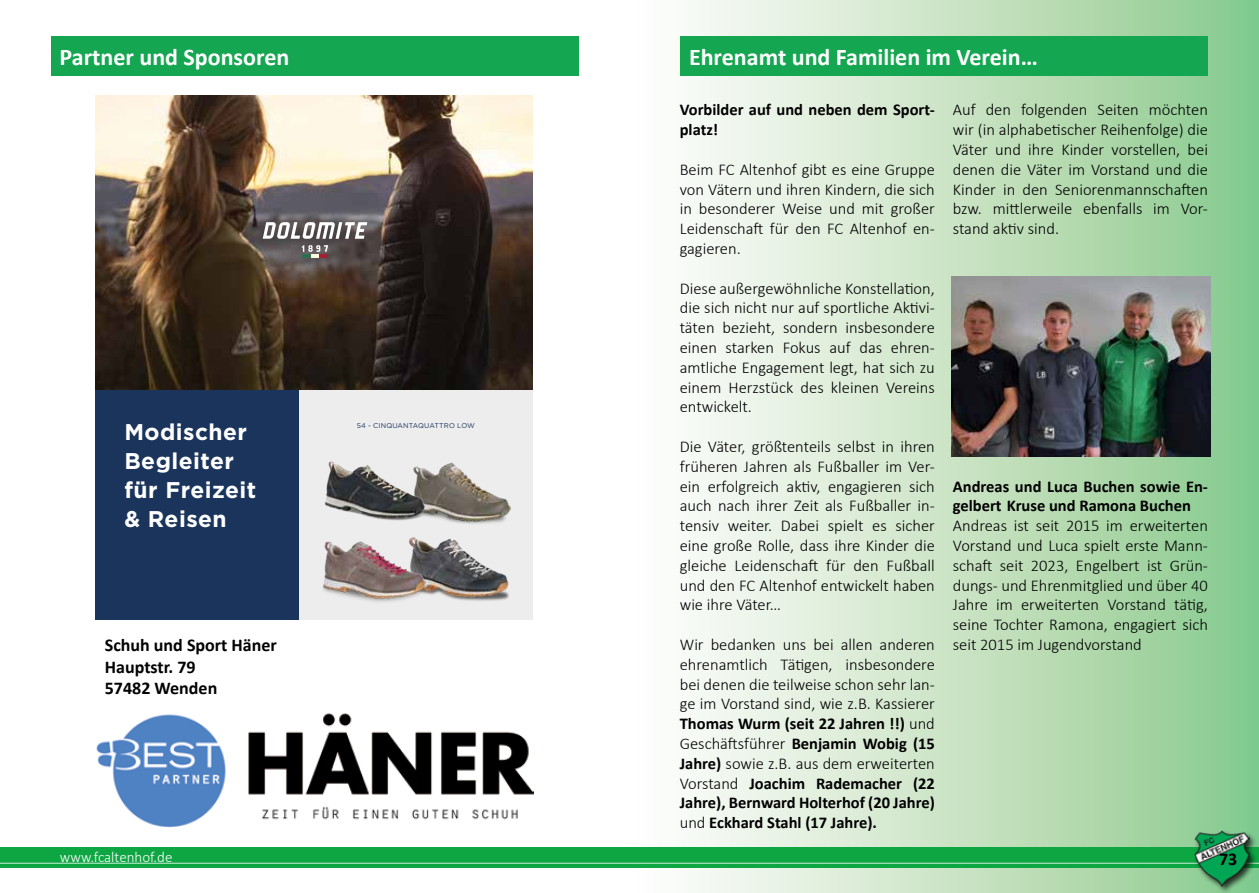
<style>
.page{position:relative;width:1259px;height:893px;background:#fff}
.page>*{position:absolute;margin:0;border:0;box-sizing:border-box;transform-origin:0 0}
.t1{font:700 24px "Calibri";color:#fff}
.t2{font:700 22.65px/29px "Gotham";letter-spacing:.02em;color:#fff}
.t3{font:700 18px/21.6px "Calibri";color:#020203}
.t4{font:700 18px "Calibri";color:#000}
.t5{font:300 16.5px/19.8px "Calibri";color:#000;text-align:justify}
.t6{font:700 16.5px/19.8px "Calibri";color:#000}
.t7{font:300 15px "Calibri";color:#fff}
.t8{font:6.9px "Gotham";letter-spacing:.02em;color:#1a345c}
.s1{font-weight:700}
</style>
<div class="page">
<div style="left:630px;top:0;width:629px;height:893px;background:linear-gradient(to right,#fff,#8cca8d)"></div>
<div style="left:0;top:848px;width:1259px;height:20px;background:#0da642"></div>
<hr style="left:0;top:863px;width:1259px;height:1px;background:#fff">
<div style="left:1193px;top:829px;width:64px;height:64px;background:#000;opacity:.75"></div>
<img style="left:1194px;top:830px;width:55px;height:57px">
<div style="left:51px;top:36px;width:527px;height:40px;background:#15a651"></div>
<div style="left:680px;top:36px;width:528px;height:40px;background:#15a651"></div>
<div style="left:299px;top:390px;width:234px;height:248px;background:#ededed"></div>
<div style="left:95px;top:390px;width:204px;height:248px;background:#1a345c"></div>
<img style="left:95px;top:95px;width:438px;height:295px">
<img style="left:425px;top:462px;width:86px;height:59px">
<img style="left:425px;top:521px;width:84px;height:80px">
<svg style="left:302px;top:245px;width:26px;height:13px"></svg>
<svg style="left:263px;top:222px;width:104px;height:17px"></svg>
<img style="left:324px;top:461px;width:101px;height:57px">
<img style="left:323px;top:518px;width:102px;height:103px">
<img style="left:95px;top:621px;width:438px;height:206px">
<img style="left:951px;top:276px;width:260px;height:181px">
<h1 class="t1" style="left:60px;top:40px;width:231px">Partner und Sponsoren</h1>
<h2 class="t2" style="left:124px;top:418px;width:133px">Modischer<br>Begleiter für Freizeit &amp; Reisen</h2>
<p class="t8" style="left:357px;top:421px;width:120px">54 - CINQUANTAQUATTRO LOW</p>
<p class="t3" style="left:105px;top:634px;width:174px">Schuh und Sport Häner<br>Hauptstr. 79<br>57482 Wenden</p>
<h1 class="t1" style="left:689px;top:40px;width:350px">Ehrenamt und Familien im Verein…</h1>
<p class="t6" style="left:680px;top:100px;width:256px">Vorbilder auf und neben dem Sport&shy;platz!</p>
<p class="t5" style="left:680px;top:159px;width:257px">Beim FC Altenhof gibt es eine Gruppe von Vätern und ihren Kindern, die sich in besonderer Weise und mit großer Leidenschaft für den FC Altenhof en&shy;gagieren.</p>
<p class="t5" style="left:680px;top:278px;width:257px">Diese außergewöhnliche Konstellation, die sich nicht nur auf sportliche Aktivi&shy;täten bezieht, sondern insbesondere einen starken Fokus auf das ehren&shy;amtliche Engagement legt, hat sich zu einem Herzstück des kleinen Vereins entwickelt.</p>
<p class="t5" style="left:680px;top:436px;width:257px">Die Väter, größtenteils selbst in ihren früheren Jahren als Fußballer im Ver&shy;ein erfolgreich aktiv, engagieren sich auch nach ihrer Zeit als Fußballer in&shy;tensiv weiter. Dabei spielt es sicher eine große Rolle, dass ihre Kinder die gleiche Leidenschaft für den Fußball und den FC Altenhof entwickelt haben wie ihre Väter…</p>
<p class="t5" style="left:680px;top:634px;width:257px">Wir bedanken uns bei allen anderen ehrenamtlich Tätigen, insbesondere bei denen die teilweise schon sehr lan&shy;ge im Vorstand sind, wie z.B. Kassierer <span class="s1">Thomas Wurm (seit 22 Jahren !!)</span> und Geschäftsführer <span class="s1">Benjamin Wobig (15<br>Jahre)</span> sowie z.B. aus dem erweiterten Vorstand <span class="s1">Joachim Rademacher (22<br>Jahre), Bernward Holterhof (20 Jahre) </span>und <span class="s1">Eckhard Stahl (17 Jahre).</span></p>
<p class="t5" style="left:953px;top:100px;width:257px">Auf den folgenden Seiten möchten wir (in alphabetischer Reihenfolge) die Väter und ihre Kinder vorstellen, bei denen die Väter im Vorstand und die Kinder in den Seniorenmannschaften bzw. mittlerweile ebenfalls im Vor&shy;stand aktiv sind.</p>
<p class="t6" style="left:953px;top:476px;width:256px">Andreas und Luca Buchen sowie En&shy;gelbert Kruse und Ramona Buchen</p>
<p class="t5" style="left:953px;top:516px;width:257px">Andreas ist seit 2015 im erweiterten Vorstand und Luca spielt erste Mann&shy;schaft seit 2023, Engelbert ist Grün&shy;dungs- und Ehrenmitglied und über 40<br>Jahre im erweiterten Vorstand tätig, seine Tochter Ramona, engagiert sich seit 2015 im Jugendvorstand</p>
<p class="t7" style="left:60px;top:848px;width:114px">www.fcaltenhof.de</p>
<p class="t4" style="left:1219px;top:847px;width:20px">73</p>
</div>
